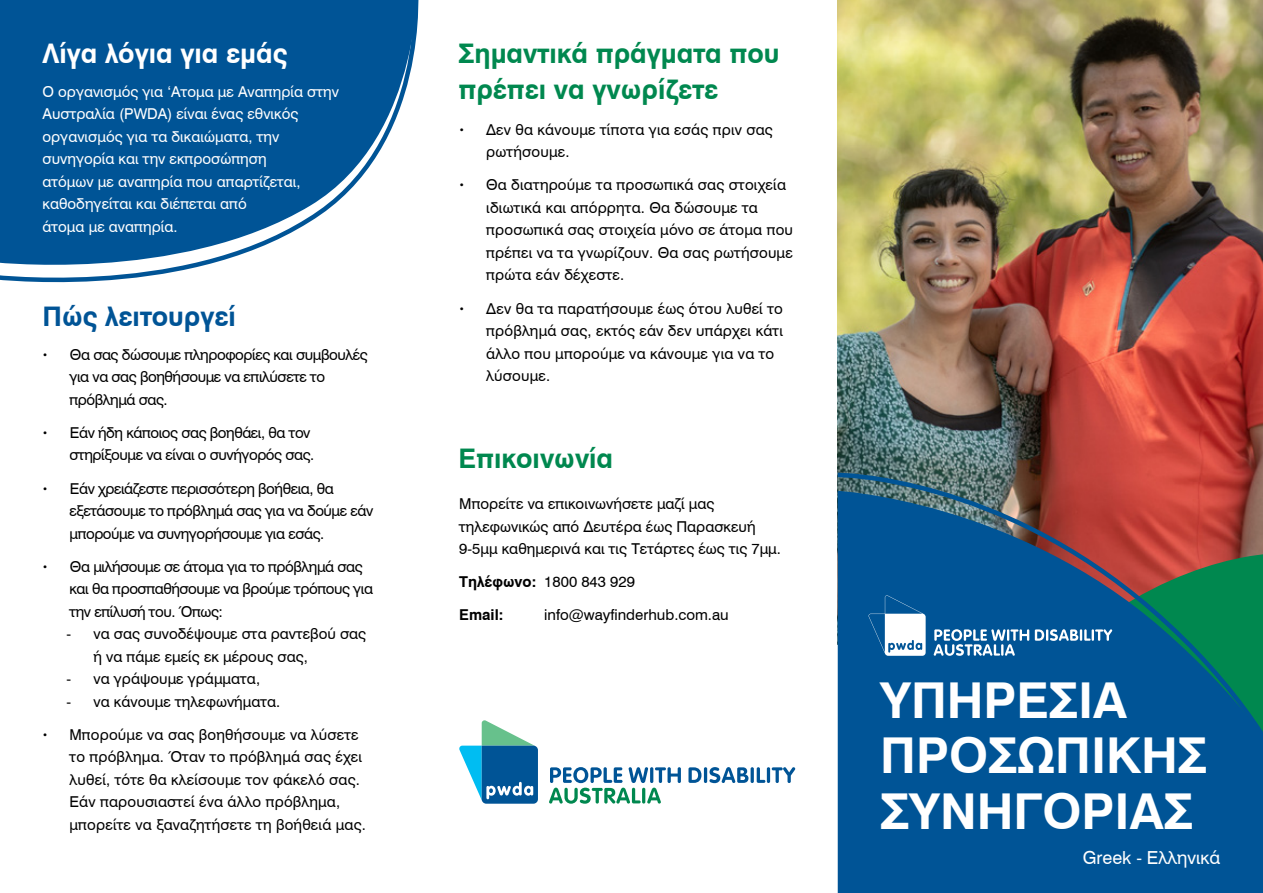
<style>
.page{position:relative;width:1263px;height:893px;background:#fff}
.page>*{position:absolute;margin:0;border:0;box-sizing:border-box;transform-origin:0 0}
.t1{font:700 49.5px/55.5px "Swiss 721 BT";color:#fff}
.t2{font:700 27px/36px "Swiss 721 BT";color:#00884f}
.t3{font:700 27px "Swiss 721 BT";color:#fff}
.t4{font:700 27px "Swiss 721 BT";color:#005496}
.t5{font:18px "Swiss 721 BT";color:#fff}
.t6{font:15px/22.5px "Swiss 721 BT";color:#000}
.t7{font:15px/22.5px "Swiss 721 BT";letter-spacing:-.03em;color:#000}
.t8{font:15px/22.5px "Swiss 721 BT";color:#fff}
.t9{font:700 15px "Swiss 721 BT";color:#000}
.s1{font-family:"Raleway";font-weight:500}
.s2{font-weight:700}
</style>
<div class="page">
<svg style="left:0;top:0;width:419px;height:283px;fill:#005496"></svg>
<img style="left:838px;top:0;width:425px;height:469px">
<svg style="left:549px;top:767px;width:132px;height:37px"></svg>
<svg style="left:688px;top:767px;width:13px;height:16px"></svg>
<hr style="left:704px;top:767px;width:3px;height:16px;background:#005496;border-radius:2px">
<svg style="left:709px;top:767px;width:39px;height:16px"></svg>
<svg style="left:750px;top:767px;width:4px;height:16px"></svg>
<svg style="left:757px;top:767px;width:8px;height:16px"></svg>
<hr style="left:767px;top:767px;width:3px;height:16px;background:#005496;border-radius:2px">
<svg style="left:772px;top:767px;width:23px;height:16px"></svg>
<svg style="left:459px;top:720px;width:79px;height:84px"></svg>
<svg style="left:837px;top:469px;width:426px;height:424px;background:#1c5683"></svg>
<svg style="left:868px;top:595px;width:58px;height:61px"></svg>
<svg style="left:934px;top:629px;width:95px;height:27px"></svg>
<svg style="left:1035px;top:629px;width:77px;height:12px"></svg>
<h2 class="t3" style="left:43px;top:35px;width:246px">Λίγα λόγια για εμάς</h2>
<h2 class="t2" style="left:459px;top:35px;width:322px">Σημαντικά πράγματα που πρέπει να γνωρίζετε</h2>
<p class="t8" style="left:43px;top:80px;width:298px">Ο οργανισμός για ‘Ατομα με Αναπηρία στην<br>Αυστραλία (PWDA) είναι ένας εθνικός οργανισμός για τα δικαιώματα, την συνηγορία και την εκπροσώπηση<br>ατόμων με αναπηρία που απαρτίζεται, καθοδηγείται και διέπεται από<br>άτομα με αναπηρία.</p>
<p class="t6" style="left:486px;top:118px;width:288px;text-indent:-27px"><span class="s1">•</span> Δεν θα κάνουμε τίποτα για εσάς πριν σας ρωτήσουμε.</p>
<p class="t6" style="left:486px;top:173px;width:308px;text-indent:-27px"><span class="s1">•</span> Θα διατηρούμε τα προσωπικά σας στοιχεία ιδιωτικά και απόρρητα. Θα δώσουμε τα προσωπικά σας στοιχεία μόνο σε άτομα που πρέπει να τα γνωρίζουν. Θα σας ρωτήσουμε πρώτα εάν δέχεστε.</p>
<p class="t6" style="left:486px;top:296px;width:298px;text-indent:-27px"><span class="s1">•</span> Δεν θα τα παρατήσουμε έως ότου λυθεί το πρόβλημά σας, εκτός εάν δεν υπάρχει κάτι άλλο που μπορούμε να κάνουμε για να το λύσουμε.</p>
<h2 class="t4" style="left:43px;top:297px;width:195px">Πώς λειτουργεί</h2>
<p class="t7" style="left:70px;top:343px;width:300px;text-indent:-27px"><span class="s1">•</span> Θα σας δώσουμε πληροφορίες και συμβουλές για να σας βοηθήσουμε να επιλύσετε το πρόβλημά σας.</p>
<p class="t7" style="left:43px;top:421px;width:273px;text-align:right"><span class="s1">•</span> Εάν ήδη κάποιος σας βοηθάει, θα τον στηρίξουμε να είναι ο συνήγορός σας.</p>
<p class="t7" style="left:70px;top:476px;width:305px;text-indent:-27px"><span class="s1">•</span> Εάν χρειάζεστε περισσότερη βοήθεια, θα εξετάσουμε το πρόβλημά σας για να δούμε εάν μπορούμε να συνηγορήσουμε για εσάς.</p>
<p class="t7" style="left:70px;top:554px;width:305px;text-indent:-27px"><span class="s1">•</span> Θα μιλήσουμε σε άτομα για το πρόβλημά σας και θα προσπαθήσουμε να βρούμε τρόπους για την επίλυσή του. Όπως:</p>
<p class="t6" style="left:94px;top:622px;width:274px;text-indent:-27px">- να σας συνοδέψουμε στα ραντεβού σας ή να πάμε εμείς εκ μέρους σας,</p>
<p class="t6" style="left:67px;top:667px;width:195px">- να γράψουμε γράμματα,</p>
<p class="t6" style="left:67px;top:689px;width:215px">- να κάνουμε τηλεφωνήματα.</p>
<p class="t6" style="left:70px;top:723px;width:298px;text-indent:-27px"><span class="s1">•</span> Μπορούμε να σας βοηθήσουμε να λύσετε το πρόβλημα. Όταν το πρόβλημά σας έχει λυθεί, τότε θα κλείσουμε τον φάκελό σας.<br>Εάν παρουσιαστεί ένα άλλο πρόβλημα, μπορείτε να ξαναζητήσετε τη βοήθειά μας.</p>
<h2 class="t2" style="left:459px;top:440px;width:156px">Επικοινωνία</h2>
<p class="t6" style="left:459px;top:492px;width:323px">Μπορείτε να επικοινωνήσετε μαζί μας τηλεφωνικώς από Δευτέρα έως Παρασκευή<br>9-5μμ καθημερινά και τις Τετάρτες έως τις 7μμ.</p>
<p class="t6" style="left:459px;top:570px;width:177px"><span class="s2">Τηλέφωνο:</span> 1800 843 929</p>
<p class="t9" style="left:459px;top:605px;width:46px">Email:</p>
<p class="t6" style="left:544px;top:603px;width:186px">info@wayfinderhub.com.au</p>
<h1 class="t1" style="left:880px;top:671px;width:328px">ΥΠΗΡΕΣΙΑ<br>ΠΡΟΣΩΠΙΚΗΣ<br>ΣΥΝΗΓΟΡΙΑΣ</h1>
<p class="t5" style="left:1083px;top:845px;width:139px">Greek - Ελληνικά</p>
</div>
